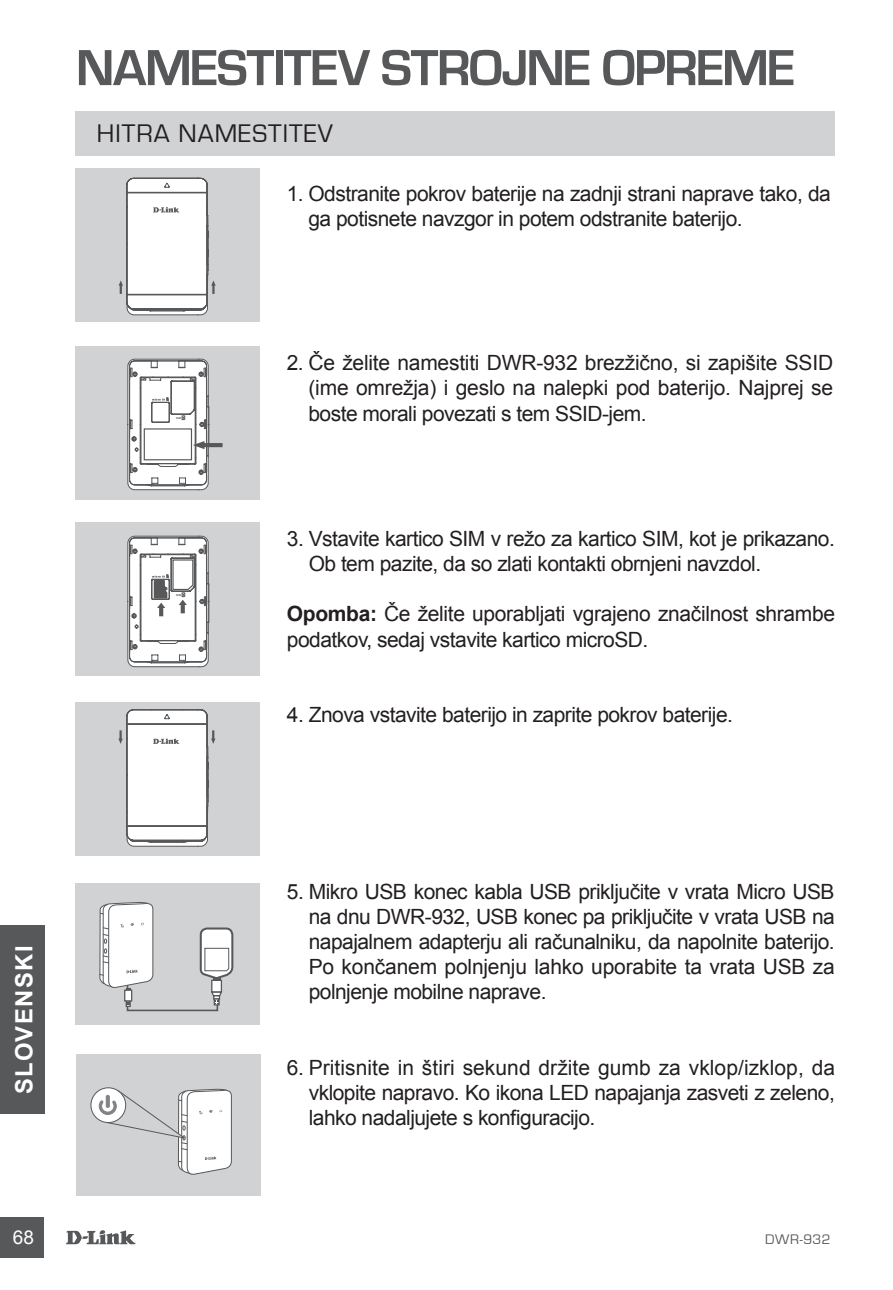
<style>
.page{position:relative;width:893px;height:1290px;background:#fff}
.page>*{position:absolute;margin:0;border:0;box-sizing:border-box;transform-origin:0 0}
.t1{font:700 52.5px "Eurostile";letter-spacing:-.035em;color:#57585a}
.t2{font:26.25px "Eurostile";letter-spacing:.04em;color:#231f20}
.t3{font:700 23.8px "Arial";letter-spacing:.06em;color:#fff}
.t4{font:21px/25.2px "Arial";letter-spacing:-.025em;color:#231f20}
.t5{font:18.9px "Arial";color:#fff}
.t6{font:14.35px "Eurostile";letter-spacing:.035em;color:#57585a}
.s1{font-weight:700}
</style>
<div class="page">
<svg style="left:66px;top:1230px;width:70px;height:14px"></svg>
<div style="left:0;top:1217px;width:44px;height:41px;background:#57585a"></div>
<div style="left:0;top:925px;width:45px;height:188px;background:#57585a"></div>
<div style="left:76px;top:111px;width:759px;height:45px;background:#d1d2d4"></div>
<div style="left:76px;top:168px;width:184px;height:153px;background:#d1d2d4"></div>
<div style="left:76px;top:346px;width:184px;height:154px;background:#d1d2d4"></div>
<div style="left:76px;top:522px;width:184px;height:154px;background:#d1d2d4"></div>
<div style="left:76px;top:702px;width:184px;height:153px;background:#d1d2d4"></div>
<div style="left:75px;top:883px;width:185px;height:142px;background:#d1d2d4"></div>
<div style="left:76px;top:1054px;width:185px;height:142px;background:#d1d2d4"></div>
<svg style="left:99px;top:902px;width:135px;height:110px"></svg>
<svg style="left:119px;top:177px;width:97px;height:139px"></svg>
<svg style="left:127px;top:535px;width:83px;height:133px;background:#d4d4d5"></svg>
<svg style="left:118px;top:709px;width:97px;height:138px"></svg>
<svg style="left:90px;top:1087px;width:142px;height:88px"></svg>
<div style="left:106px;top:1095px;width:4px;height:13px;border:1px solid #808285"></div>
<svg style="left:127px;top:358px;width:96px;height:133px"></svg>
<h1 class="t1" style="left:76px;top:39px;width:721px">NAMESTITEV STROJNE OPREME</h1>
<p class="t2" style="left:97px;top:119px;width:238px">HITRA NAMESTITEV</p>
<p class="t4" style="left:308px;top:181px;width:524px;text-indent:-22px">1. Odstranite pokrov baterije na zadnji strani naprave tako, da ga potisnete navzgor in potem odstranite baterijo.</p>
<p class="t4" style="left:308px;top:350px;width:526px;text-align:justify;text-indent:-22px">2. Če želite namestiti DWR-932 brezžično, si zapišite SSID (ime omrežja) i geslo na nalepki pod baterijo. Najprej se boste morali povezati s tem SSID-jem.</p>
<p class="t4" style="left:309px;top:526px;width:528px;text-indent:-22px">3. Vstavite kartico SIM v režo za kartico SIM, kot je prikazano.<br>Ob tem pazite, da so zlati kontakti obrnjeni navzdol.</p>
<p class="t4" style="left:287px;top:601px;width:550px"><span class="s1">Opomba:</span> Če želite uporabljati vgrajeno značilnost shrambe podatkov, sedaj vstavite kartico microSD.</p>
<p class="t3" style="left:8px;top:1094px;width:150px;rotate:-90deg">SLOVENSKI</p>
<p class="t4" style="left:287px;top:702px;width:448px">4. Znova vstavite baterijo in zaprite pokrov baterije.</p>
<p class="t4" style="left:309px;top:879px;width:528px;text-align:justify;text-indent:-22px">5. Mikro USB konec kabla USB priključite v vrata Micro USB na dnu DWR-932, USB konec pa priključite v vrata USB na napajalnem adapterju ali računalniku, da napolnite baterijo.<br>Po končanem polnjenju lahko uporabite ta vrata USB za polnjenje mobilne naprave.</p>
<p class="t4" style="left:309px;top:1055px;width:528px;text-align:justify;text-indent:-22px">6. Pritisnite in štiri sekund držite gumb za vklop/izklop, da vklopite napravo. Ko ikona LED napajanja zasveti z zeleno, lahko nadaljujete s konfiguracijo.</p>
<p class="t5" style="left:13px;top:1225px;width:23px">68</p>
<p class="t6" style="left:765px;top:1231px;width:67px">DWR-932</p>
</div>
